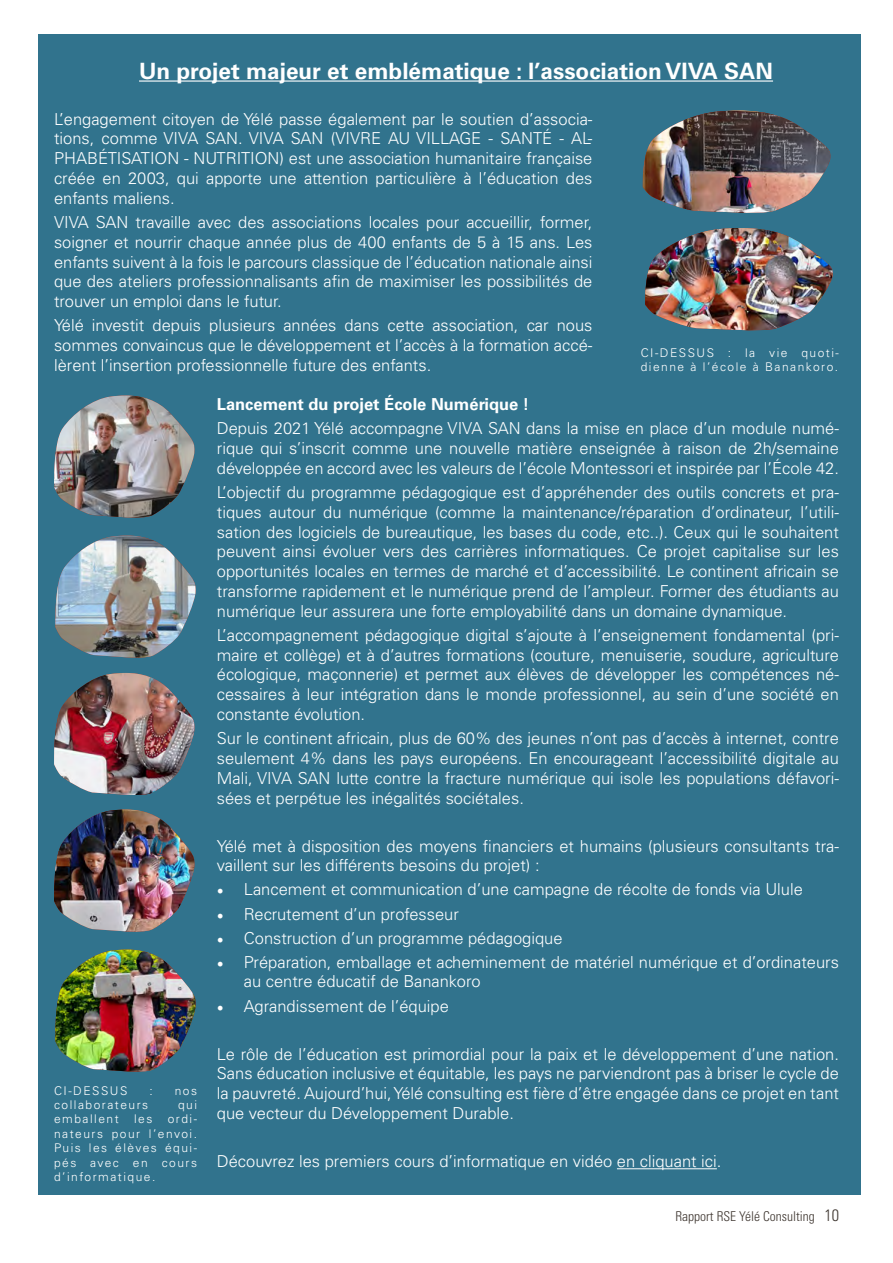
<style>
.page{position:relative;width:893px;height:1263px;background:#fff}
.page>*{position:absolute;margin:0;border:0;box-sizing:border-box;transform-origin:0 0}
.t1{font:700 22.5px "Univers LT Std";color:#fff}
.t2{font:300 16.5px/19.8px "Univers LT Std";color:#fff;text-align:justify}
.t3{font:700 16.5px "Univers LT Std";color:#fff}
.t4{font:300 condensed 13.5px "Univers LT Std";color:#3f3731}
.t5{font:300 12px/14.4px "Univers LT Std";letter-spacing:.125em;color:#fff}
.s1{font-family:"Minion Pro";font-weight:400;font-size:18px}
.s2{font-size:16.5px}
</style>
<div class="page">
<div style="left:38px;top:34px;width:823px;height:1161px;background:#31738d"></div>
<img style="left:54px;top:395px;width:141px;height:123px">
<img style="left:55px;top:535px;width:141px;height:123px">
<hr style="left:139px;top:80px;width:634px;height:2px;background:#fff">
<img style="left:642px;top:111px;width:189px;height:102px">
<img style="left:645px;top:228px;width:188px;height:103px">
<img style="left:54px;top:809px;width:141px;height:123px">
<img style="left:55px;top:949px;width:141px;height:123px">
<img style="left:54px;top:673px;width:141px;height:122px">
<hr style="left:617px;top:1168px;width:100px;height:1px;background:#fff">
<h1 class="t1" style="left:139px;top:58px;width:635px">Un projet majeur et emblématique : l’association VIVA SAN</h1>
<p class="t2" style="left:54px;top:109px;width:540px">L’engagement citoyen de Yélé passe également par le soutien d’associa&shy;tions, comme VIVA SAN. VIVA SAN (VIVRE AU VILLAGE - SANTÉ - AL-PHABÉTISATION - NUTRITION) est une association humanitaire française créée en 2003, qui apporte une attention particulière à l’éducation des enfants maliens.</p>
<p class="t2" style="left:54px;top:212px;width:540px">VIVA SAN travaille avec des associations locales pour accueillir, former, soigner et nourrir chaque année plus de 400 enfants de 5 à 15 ans. Les enfants suivent à la fois le parcours classique de l’éducation nationale ainsi que des ateliers professionnalisants afin de maximiser les possibilités de trouver un emploi dans le futur.</p>
<p class="t2" style="left:54px;top:315px;width:540px">Yélé investit depuis plusieurs années dans cette association, car nous sommes convaincus que le développement et l’accès à la formation accé&shy;lèrent l’insertion professionnelle future des enfants.</p>
<p class="t5" style="left:641px;top:345px;width:200px">CI-DESSUS : la vie quoti&shy;dienne à l’école à Banankoro.</p>
<p class="t5" style="left:54px;top:1083px;width:75px">CI-DESSUS</p>
<p class="t5" style="left:149px;top:1083px;width:5px">:</p>
<p class="t5" style="left:175px;top:1083px;width:24px">nos</p>
<p class="t5" style="left:54px;top:1097px;width:96px">collaborateurs</p>
<p class="t5" style="left:178px;top:1097px;width:21px">qui</p>
<p class="t5" style="left:54px;top:1112px;width:66px">emballent</p>
<p class="t5" style="left:134px;top:1112px;width:20px">les</p>
<p class="t5" style="left:54px;top:1112px;width:145px;text-align:justify;text-indent:114px">ordi&shy;nateurs pour l’envoi.<br>Puis les élèves équi&shy;pés avec en cours d’informatique.</p>
<p class="t3" style="left:217px;top:395px;width:314px">Lancement du projet École Numérique !</p>
<p class="t2" style="left:217px;top:419px;width:624px">Depuis 2021 Yélé accompagne VIVA SAN dans la mise en place d’un module numé&shy;rique qui s’inscrit comme une nouvelle matière enseignée à raison de 2h/semaine développée en accord avec les valeurs de l’école Montessori et inspirée par l’École 42.</p>
<p class="t2" style="left:217px;top:482px;width:624px">L’objectif du programme pédagogique est d’appréhender des outils concrets et pra&shy;tiques autour du numérique (comme la maintenance/réparation d’ordinateur, l’utili&shy;sation des logiciels de bureautique, les bases du code, etc..). Ceux qui le souhaitent peuvent ainsi évoluer vers des carrières informatiques. Ce projet capitalise sur les opportunités locales en termes de marché et d’accessibilité. Le continent africain se transforme rapidement et le numérique prend de l’ampleur. Former des étudiants au numérique leur assurera une forte employabilité dans un domaine dynamique.</p>
<p class="t2" style="left:217px;top:625px;width:624px">L’accompagnement pédagogique digital s’ajoute à l’enseignement fondamental (pri&shy;maire et collège) et à d’autres formations (couture, menuiserie, soudure, agriculture écologique, maçonnerie) et permet aux élèves de développer les compétences né&shy;cessaires à leur intégration dans le monde professionnel, au sein d’une société en constante évolution.</p>
<p class="t2" style="left:217px;top:728px;width:624px">Sur le continent africain, plus de 60% des jeunes n’ont pas d’accès à internet, contre seulement 4% dans les pays européens. En encourageant l’accessibilité digitale au Mali, VIVA SAN lutte contre la fracture numérique qui isole les populations défavori&shy;sées et perpétue les inégalités sociétales.</p>
<p class="t2" style="left:217px;top:836px;width:624px">Yélé met à disposition des moyens financiers et humains (plusieurs consultants tra&shy;vaillent sur les différents besoins du projet) :</p>
<p class="t2" style="left:217px;top:880px;width:588px"><span class="s1">•</span> Lancement et communication d’une campagne de récolte de fonds via Ulule</p>
<p class="t2" style="left:217px;top:904px;width:244px"><span class="s1">•</span> Recrutement d’un professeur</p>
<p class="t2" style="left:217px;top:928px;width:347px"><span class="s1">•</span> Construction d’un programme pédagogique</p>
<p class="t2" style="left:244px;top:952px;width:597px;text-indent:-27px"><span class="s1">•</span> Préparation, emballage et acheminement de matériel numérique et d’ordinateurs au centre éducatif de Banankoro</p>
<p class="t2" style="left:217px;top:996px;width:234px"><span class="s1">•</span> Agrandissement de l’équipe</p>
<p class="t2" style="left:217px;top:1044px;width:624px">Le rôle de l’éducation est primordial pour la paix et le développement d’une nation.<br>Sans éducation inclusive et équitable, les pays ne parviendront pas à briser le cycle de la pauvreté. Aujourd’hui, Yélé consulting est fière d’être engagée dans ce projet en tant que vecteur du Développement Durable.</p>
<p class="t2" style="left:217px;top:1151px;width:506px">Découvrez les premiers cours d’informatique en vidéo en cliquant ici.</p>
<p class="t4" style="left:675px;top:1208px;width:165px">Rapport RSE Yélé Consulting <span class="s2">10</span></p>
</div>
